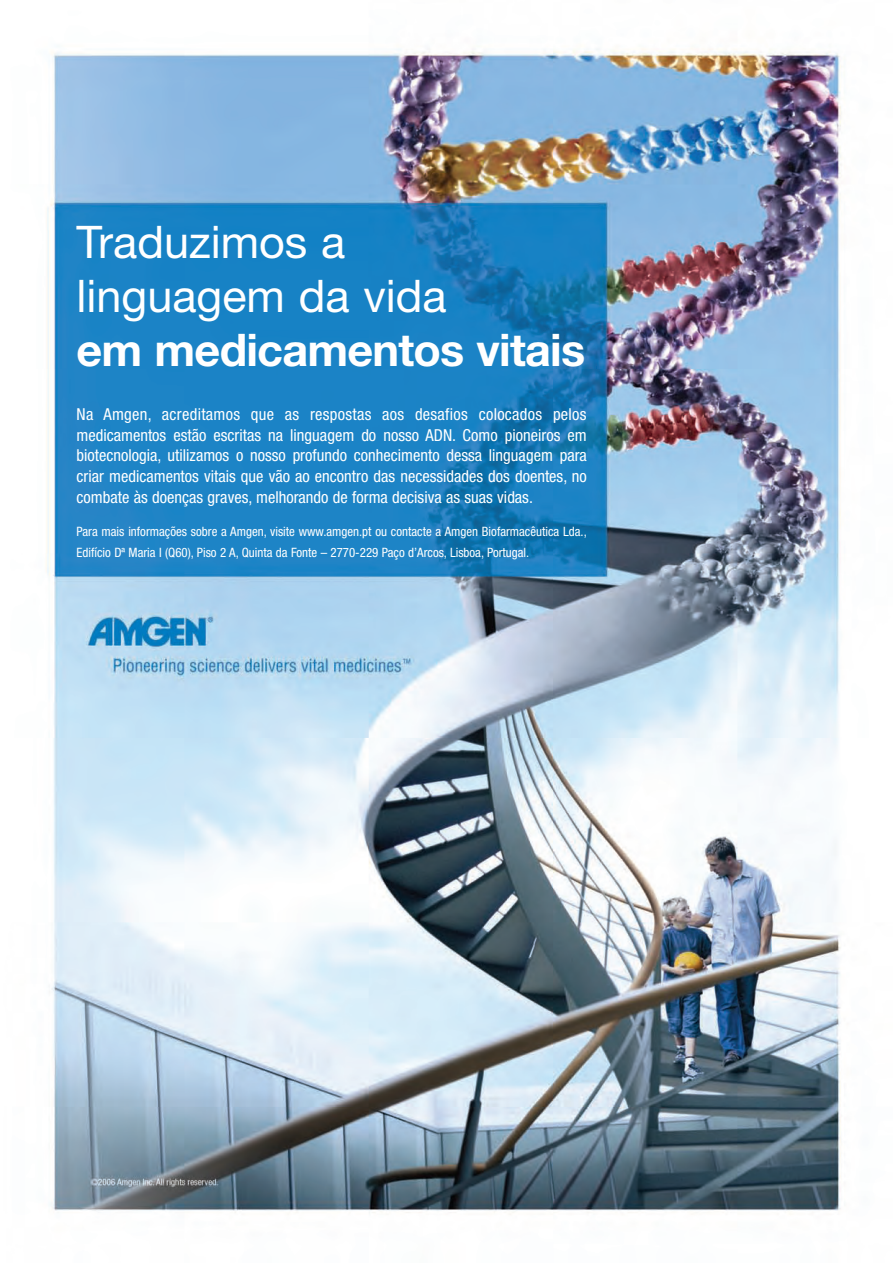
<style>
.page{position:relative;width:893px;height:1263px;background:#fff}
.page>*{position:absolute;margin:0;border:0;box-sizing:border-box;transform-origin:0 0}
.t1{font:45px/54px "Helvetica Neue";color:#fff}
.t2{font:700 45px "Helvetica Neue";letter-spacing:-.015em;color:#fff}
.t3{font:condensed 16.5px/20.7px "Helvetica Neue";color:#fff;text-align:justify}
.t4{font:condensed 12.9px/20.7px "Helvetica Neue";color:#fff}
</style>
<div class="page">
<img style="left:46px;top:48px;width:795px;height:1167px">
<h1 class="t1" style="left:77px;top:219px;width:372px">Traduzimos a linguagem da vida</h1>
<h1 class="t2" style="left:77px;top:333px;width:510px">em medicamentos vitais</h1>
<p class="t3" style="left:77px;top:405px;width:512px">Na Amgen, acreditamos que as respostas aos desafios colocados pelos medicamentos estão escritas na linguagem do nosso ADN. Como pioneiros em biotecnologia, utilizamos o nosso profundo conhecimento dessa linguagem para criar medicamentos vitais que vão ao encontro das necessidades dos doentes, no combate às doenças graves, melhorando de forma decisiva as suas vidas.</p>
<p class="t4" style="left:77px;top:522px;width:512px">Para mais informações sobre a Amgen, visite www.amgen.pt ou contacte a Amgen Biofarmacêutica Lda.,<br>Edifício Dª Maria I (Q60), Piso 2 A, Quinta da Fonte – 2770-229 Paço d’Arcos, Lisboa, Portugal.</p>
</div>
